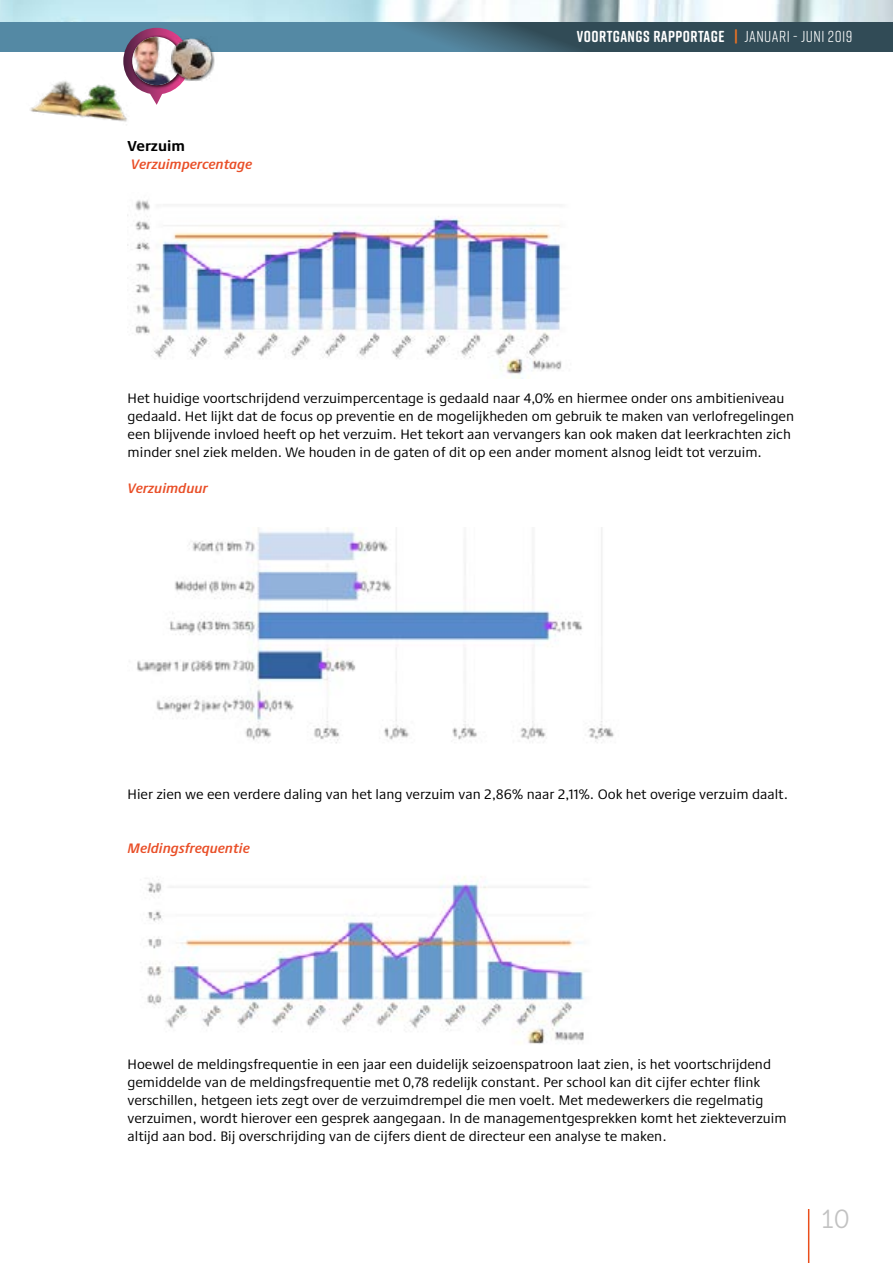
<style>
.page{position:relative;width:893px;height:1263px;background:#fff}
.page>*{position:absolute;margin:0;border:0;box-sizing:border-box;transform-origin:0 0}
.t1{font:300 27px "Eldwin Script";color:#c2c2c2}
.t2{font:700 15.9px "Rift Soft";letter-spacing:.03em;color:#fff}
.t3{font:700 15px "Praxis Next";color:#000}
.t4{font:14.25px/18px "Praxis Next";color:#000}
.t5{font:italic 600 14.25px "Praxis Next";color:#e94f28}
.s1{color:#ee7323}
.s2{font-weight:400}
</style>
<div class="page">
<hr style="left:808px;top:1209px;width:1px;height:54px;background:#e94e1b">
<img style="left:0;top:0;width:893px;height:22px">
<svg style="left:0;top:22px;width:893px;height:30px;background:#436a7d"></svg>
<img style="left:135px;top:200px;width:427px;height:179px">
<img style="left:137px;top:527px;width:477px;height:217px">
<img style="left:147px;top:876px;width:440px;height:168px">
<svg style="left:123px;top:28px;width:67px;height:66px"></svg>
<div style="left:130px;top:35px;width:54px;height:54px;background:#000;opacity:.75"></div>
<img style="left:132px;top:37px;width:49px;height:48px;border-radius:24px">
<img style="left:166px;top:37px;width:51px;height:45px">
<img style="left:30px;top:55px;width:113px;height:67px">
<p class="t3" style="left:128px;top:134px;width:59px">Verzuim</p>
<p class="t5" style="left:131px;top:153px;width:123px">Verzuimpercentage</p>
<p class="t2" style="left:577px;top:25px;width:277px">VOORTGANGS RAPPORTAGE <span class="s1">|</span> <span class="s2">JANUARI - JUNI 2019</span></p>
<p class="t4" style="left:128px;top:388px;width:668px">Het huidige voortschrijdend verzuimpercentage is gedaald naar 4,0% en hiermee onder ons ambitieniveau gedaald. Het lijkt dat de focus op preventie en de mogelijkheden om gebruik te maken van verlofregelingen een blijvende invloed heeft op het verzuim. Het tekort aan vervangers kan ook maken dat leerkrachten zich minder snel ziek melden. We houden in de gaten of dit op een ander moment alsnog leidt tot verzuim.</p>
<p class="t5" style="left:128px;top:477px;width:82px">Verzuimduur</p>
<p class="t4" style="left:128px;top:784px;width:662px">Hier zien we een verdere daling van het lang verzuim van 2,86% naar 2,11%. Ook het overige verzuim daalt.</p>
<p class="t5" style="left:128px;top:837px;width:124px">Meldingsfrequentie</p>
<p class="t4" style="left:128px;top:1054px;width:660px">Hoewel de meldingsfrequentie in een jaar een duidelijk seizoenspatroon laat zien, is het voortschrijdend gemiddelde van de meldingsfrequentie met 0,78 redelijk constant. Per school kan dit cijfer echter flink verschillen, hetgeen iets zegt over de verzuimdrempel die men voelt. Met medewerkers die regelmatig verzuimen, wordt hierover een gesprek aangegaan. In de managementgesprekken komt het ziekteverzuim altijd aan bod. Bij overschrijding van de cijfers dient de directeur een analyse te maken.</p>
<h1 class="t1" style="left:821px;top:1205px;width:29px">10</h1>
</div>
